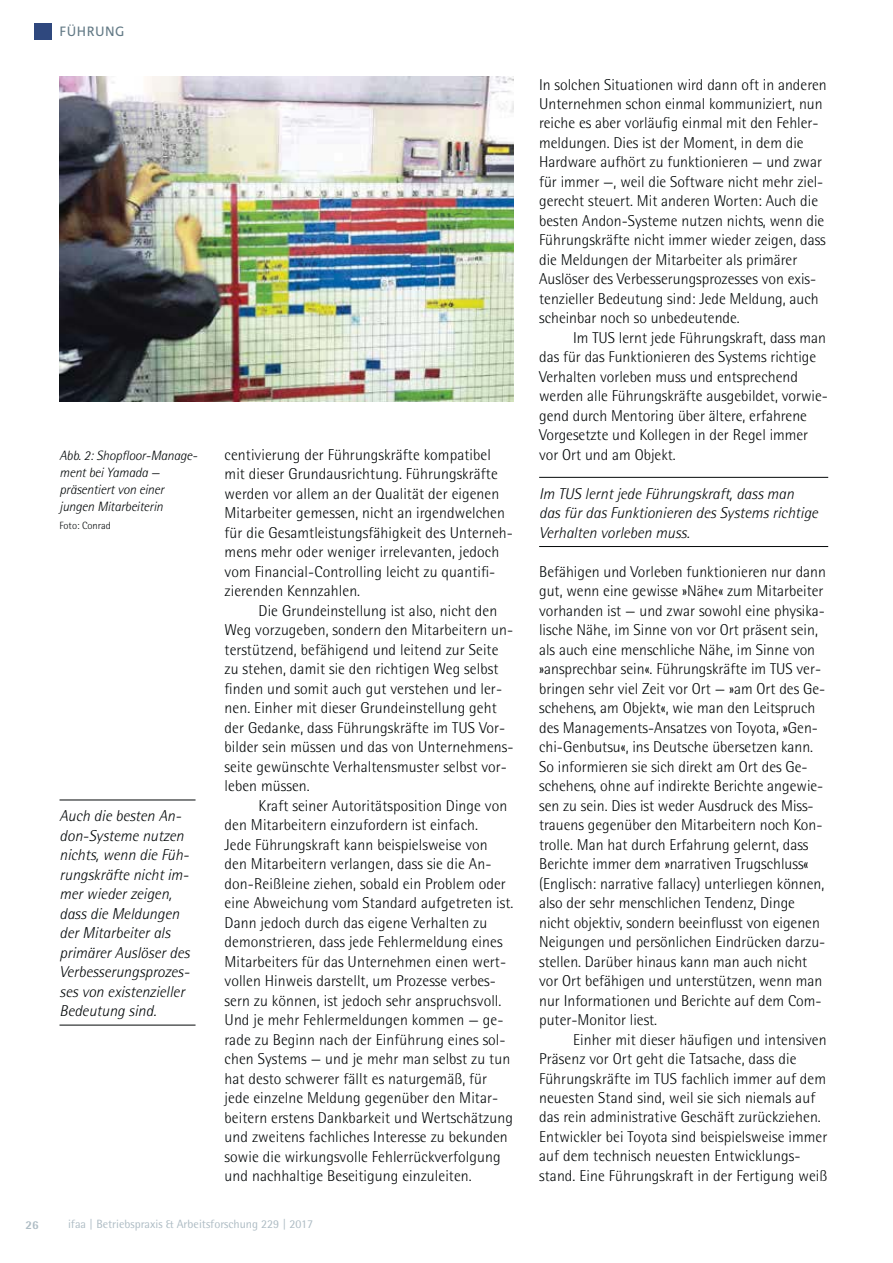
<style>
.page{position:relative;width:893px;height:1263px;background:#fff}
.page>*{position:absolute;margin:0;border:0;box-sizing:border-box;transform-origin:0 0}
.t1{font:300 15.75px/19.5px "Rotis Semi Sans";letter-spacing:.005em;color:#040809}
.t2{font:italic 300 15.75px/19.5px "Rotis Semi Sans";color:#040809}
.t3{font:italic 300 13.5px/17.2px "Rotis Semi Sans";letter-spacing:-.01em;color:#040809}
.t4{font:13.5px "Corpid C1";letter-spacing:.03em;color:#637a86}
.t5{font:12px "Rotis Semi Sans";color:#aebcc4}
.t6{font:800 12px "Rotis Semi Sans";color:#aebcc4}
.t7{font:300 10.5px "Rotis Semi Sans";color:#040809}
</style>
<div class="page">
<hr style="left:539px;top:477px;width:289px;height:1px;background:#040809">
<hr style="left:539px;top:546px;width:289px;height:1px;background:#040809">
<hr style="left:60px;top:800px;width:136px;height:1px;background:#040809">
<hr style="left:60px;top:1025px;width:136px;height:1px;background:#040809">
<img style="left:60px;top:77px;width:453px;height:324px">
<div style="left:34px;top:23px;width:17px;height:17px;background:#2f487e"></div>
<p class="t4" style="left:60px;top:26px;width:66px">FÜHRUNG</p>
<p class="t3" style="left:60px;top:448px;width:139px">Abb. 2: Shopfloor-Manage&shy;ment bei Yamada — präsentiert von einer jungen Mitarbeiterin</p>
<p class="t7" style="left:60px;top:522px;width:53px">Foto: Conrad</p>
<p class="t2" style="left:60px;top:808px;width:132px">Auch die besten An&shy;don-Systeme nutzen nichts, wenn die Füh&shy;rungskräfte nicht im&shy;mer wieder zeigen, dass die Meldungen der Mitarbeiter als primärer Auslöser des<br>Verbesserungsprozes&shy;ses von existenzieller<br>Bedeutung sind.</p>
<p class="t1" style="left:225px;top:446px;width:290px">centivierung der Führungskräfte kompatibel mit dieser Grundausrichtung. Führungskräfte werden vor allem an der Qualität der eigenen Mitarbeiter gemessen, nicht an irgendwelchen für die Gesamtleistungsfähigkeit des Unterneh&shy;mens mehr oder weniger irrelevanten, jedoch vom Financial-Controlling leicht zu quantifi&shy;zierenden Kennzahlen.</p>
<p class="t1" style="left:225px;top:602px;width:290px;text-indent:34px">Die Grundeinstellung ist also, nicht den Weg vorzugeben, sondern den Mitarbeitern un&shy;terstützend, befähigend und leitend zur Seite zu stehen, damit sie den richtigen Weg selbst finden und somit auch gut verstehen und ler&shy;nen. Einher mit dieser Grundeinstellung geht der Gedanke, dass Führungskräfte im TUS Vor&shy;bilder sein müssen und das von Unternehmens&shy;seite gewünschte Verhaltensmuster selbst vor&shy;leben müssen.</p>
<p class="t1" style="left:225px;top:797px;width:290px;text-indent:34px">Kraft seiner Autoritätsposition Dinge von den Mitarbeitern einzufordern ist einfach.<br>Jede Führungskraft kann beispielsweise von den Mitarbeitern verlangen, dass sie die An&shy;don-Reißleine ziehen, sobald ein Problem oder eine Abweichung vom Standard aufgetreten ist.<br>Dann jedoch durch das eigene Verhalten zu demonstrieren, dass jede Fehlermeldung eines Mitarbeiters für das Unternehmen einen wert&shy;vollen Hinweis darstellt, um Prozesse verbes&shy;sern zu können, ist jedoch sehr anspruchsvoll.<br>Und je mehr Fehlermeldungen kommen — ge&shy;rade zu Beginn nach der Einführung eines sol&shy;chen Systems — und je mehr man selbst zu tun hat desto schwerer fällt es naturgemäß, für jede einzelne Meldung gegenüber den Mitar&shy;beitern erstens Dankbarkeit und Wertschätzung und zweitens fachliches Interesse zu bekunden sowie die wirkungsvolle Fehlerrückverfolgung und nachhaltige Beseitigung einzuleiten.</p>
<p class="t6" style="left:26px;top:1220px;width:15px">26</p>
<p class="t5" style="left:68px;top:1220px;width:247px">ifaa | Betriebspraxis &amp; Arbeitsforschung 229 | 2017</p>
<p class="t1" style="left:539px;top:76px;width:289px">In solchen Situationen wird dann oft in anderen Unternehmen schon einmal kommuniziert, nun reiche es aber vorläufig einmal mit den Fehler&shy;meldungen. Dies ist der Moment, in dem die Hardware aufhört zu funktionieren — und zwar für immer —, weil die Software nicht mehr ziel&shy;gerecht steuert. Mit anderen Worten: Auch die besten Andon-Systeme nutzen nichts, wenn die Führungskräfte nicht immer wieder zeigen, dass die Meldungen der Mitarbeiter als primärer Auslöser des Verbesserungsprozesses von exis&shy;tenzieller Bedeutung sind: Jede Meldung, auch scheinbar noch so unbedeutende.</p>
<p class="t1" style="left:539px;top:329px;width:290px;text-indent:34px">Im TUS lernt jede Führungskraft, dass man das für das Funktionieren des Systems richtige Verhalten vorleben muss und entsprechend werden alle Führungskräfte ausgebildet, vorwie&shy;gend durch Mentoring über ältere, erfahrene Vorgesetzte und Kollegen in der Regel immer vor Ort und am Objekt.</p>
<p class="t2" style="left:539px;top:485px;width:280px">Im TUS lernt jede Führungskraft, dass man das für das Funktionieren des Systems richtige<br>Verhalten vorleben muss.</p>
<p class="t1" style="left:539px;top:563px;width:288px">Befähigen und Vorleben funktionieren nur dann gut, wenn eine gewisse »Nähe« zum Mitarbeiter vorhanden ist — und zwar sowohl eine physika&shy;lische Nähe, im Sinne von vor Ort präsent sein, als auch eine menschliche Nähe, im Sinne von »ansprechbar sein«. Führungskräfte im TUS ver&shy;bringen sehr viel Zeit vor Ort — »am Ort des Ge&shy;schehens, am Objekt«, wie man den Leitspruch des Managements-Ansatzes von Toyota, »Gen&shy;chi-Genbutsu«, ins Deutsche übersetzen kann.<br>So informieren sie sich direkt am Ort des Ge&shy;schehens, ohne auf indirekte Berichte angewie&shy;sen zu sein. Dies ist weder Ausdruck des Miss&shy;trauens gegenüber den Mitarbeitern noch Kon&shy;trolle. Man hat durch Erfahrung gelernt, dass Berichte immer dem »narrativen Trugschluss« (Englisch: narrative fallacy) unterliegen können, also der sehr menschlichen Tendenz, Dinge nicht objektiv, sondern beeinflusst von eigenen Neigungen und persönlichen Eindrücken darzu&shy;stellen. Darüber hinaus kann man auch nicht vor Ort befähigen und unterstützen, wenn man nur Informationen und Berichte auf dem Com&shy;puter-Monitor liest.</p>
<p class="t1" style="left:539px;top:1031px;width:290px;text-indent:34px">Einher mit dieser häufigen und intensiven Präsenz vor Ort geht die Tatsache, dass die Führungskräfte im TUS fachlich immer auf dem neuesten Stand sind, weil sie sich niemals auf das rein administrative Geschäft zurückziehen.<br>Entwickler bei Toyota sind beispielsweise immer auf dem technisch neuesten Entwicklungs&shy;stand. Eine Führungskraft in der Fertigung weiß</p>
</div>
